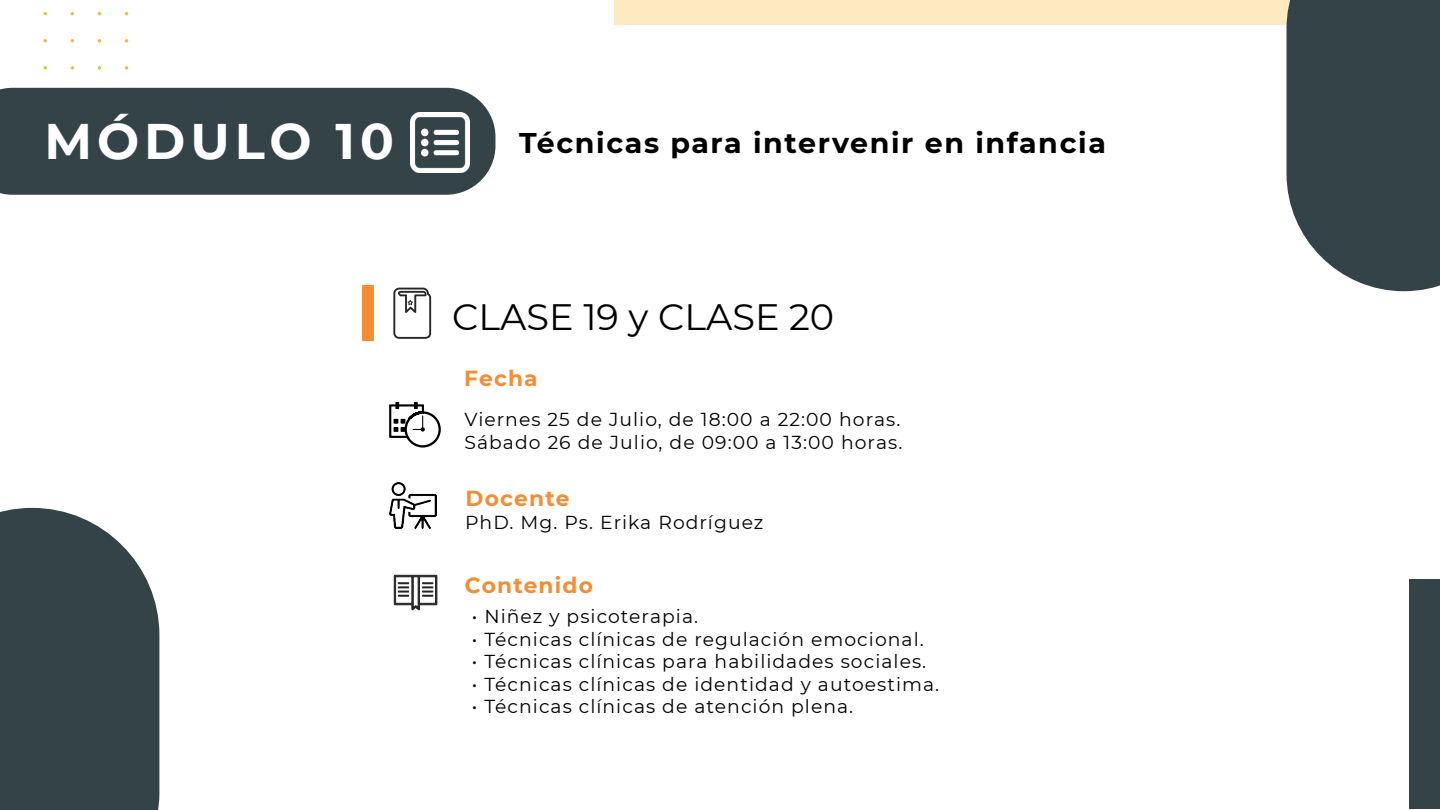
<style>
.page{position:relative;width:1440px;height:810px;background:#fff}
.page>*{position:absolute;margin:0;border:0;box-sizing:border-box;transform-origin:0 0}
.t1{font:700 49.95px "Montserrat";letter-spacing:.1em;color:#fff}
.t2{font:36.67px "Montserrat";color:#000}
.t3{font:700 28.5px "Montserrat";letter-spacing:.055em;color:#000}
.t4{font:700 21.75px "Montserrat";letter-spacing:.055em;color:#f48d33}
.t5{font:18.75px/22.5px "Montserrat";letter-spacing:.055em;color:#000}
</style>
<div class="page">
<svg style="left:44px;top:66px;width:3px;height:4px"></svg>
<svg style="left:71px;top:66px;width:3px;height:4px"></svg>
<svg style="left:98px;top:66px;width:3px;height:4px"></svg>
<svg style="left:125px;top:66px;width:3px;height:4px"></svg>
<div style="left:0;top:88px;width:495px;height:107px;background:#334348"></div>
<div style="left:1409px;top:579px;width:31px;height:229px;background:#334348"></div>
<div style="left:614px;top:0;width:784px;height:25px;background:#fee9c0"></div>
<div style="left:362px;top:285px;width:11px;height:55px;background:#f48d33"></div>
<svg style="left:393px;top:288px;width:38px;height:51px"></svg>
<svg style="left:389px;top:402px;width:52px;height:46px"></svg>
<svg style="left:394px;top:575px;width:43px;height:35px"></svg>
<img style="left:410px;top:113px;width:60px;height:59px">
<img style="left:390px;top:483px;width:46px;height:46px">
<svg style="left:0;top:508px;width:159px;height:302px;background:#415054"></svg>
<div style="left:1287px;top:1px;width:153px;height:290px;background:#334348"></div>
<h1 class="t1" style="left:45px;top:105px;width:351px">MÓDULO 10</h1>
<h3 class="t3" style="left:519px;top:123px;width:588px">Técnicas para intervenir en infancia</h3>
<h2 class="t2" style="left:452px;top:291px;width:384px">CLASE 19 y CLASE 20</h2>
<p class="t4" style="left:464px;top:362px;width:75px">Fecha</p>
<p class="t5" style="left:465px;top:407px;width:439px">Viernes 25 de Julio, de 18:00 a 22:00 horas.<br>Sábado 26 de Julio, de 09:00 a 13:00 horas.</p>
<p class="t4" style="left:466px;top:483px;width:105px">Docente</p>
<p class="t5" style="left:465px;top:511px;width:300px">PhD. Mg. Ps. Erika Rodríguez</p>
<p class="t4" style="left:465px;top:569px;width:130px">Contenido</p>
<p class="t5" style="left:472px;top:605px;width:228px">• Niñez y psicoterapia.</p>
<p class="t5" style="left:472px;top:627px;width:453px">• Técnicas clínicas de regulación emocional.</p>
<p class="t5" style="left:472px;top:650px;width:456px">• Técnicas clínicas para habilidades sociales.</p>
<p class="t5" style="left:472px;top:672px;width:469px">• Técnicas clínicas de identidad y autoestima.</p>
<p class="t5" style="left:472px;top:695px;width:383px">• Técnicas clínicas de atención plena.</p>
</div>
